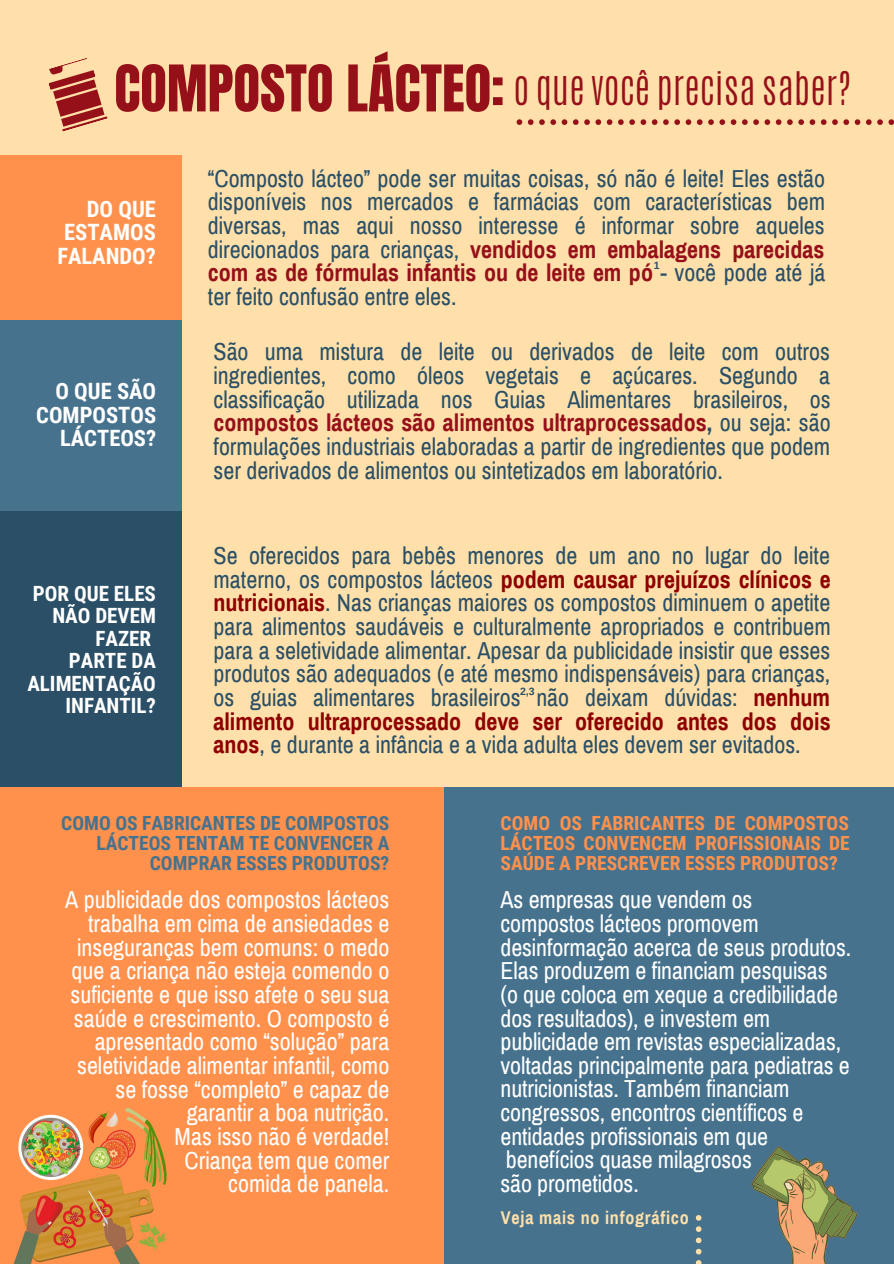
<style>
.page{position:relative;width:894px;height:1264px;background:#fff}
.page>*{position:absolute;margin:0;border:0;box-sizing:border-box;transform-origin:0 0}
.t1{font:54.6px "Anton";color:#961019}
.t2{font:300 38.55px "Antonio";color:#961019}
.t3{font:24px/23.7px "Archivo Narrow";color:#2a4f66;text-align:justify}
.t4{font:24px/23.7px "Archivo Narrow";letter-spacing:-.005em;color:#fff}
.t5{font:700 22.5px/23.7px "Roboto Condensed";color:#fff;text-align:right}
.t6{font:700 21px/22.5px "Roboto Condensed";color:#fff;text-align:right}
.t7{font:700 19.5px/20.2px "Roboto Condensed";color:#ff914d;text-align:justify}
.t8{font:700 19.5px/20.2px "Roboto Condensed";color:#47728d;text-align:right}
.t9{font:700 18px "Archivo Narrow";letter-spacing:.04em;color:#ffe0aa}
.t10{font:700 10.5px "Arimo";color:#2a4f66}
.s1{font-weight:700;color:#961019}
.s2{font-weight:700}
.s3{font-weight:700;color:#8f0000}
</style>
<div class="page">
<div style="left:0;top:0;width:893px;height:1263px;background:#ffe0aa"></div>
<div style="left:0;top:310px;width:181px;height:202px;background:#47728d"></div>
<div style="left:0;top:155px;width:181px;height:165px;background:#ff914d"></div>
<div style="left:0;top:511px;width:181px;height:276px;background:#2a4f66"></div>
<svg style="left:48px;top:58px;width:60px;height:74px"></svg>
<div style="left:0;top:787px;width:448px;height:476px;background:#ff914d"></div>
<div style="left:444px;top:787px;width:449px;height:476px;background:#47728d"></div>
<svg style="left:516px;top:119px;width:377px;height:6px"></svg>
<svg style="left:695px;top:1215px;width:6px;height:48px"></svg>
<svg style="left:751px;top:1146px;width:107px;height:117px"></svg>
<img style="left:14px;top:1108px;width:153px;height:155px">
<p class="t1" style="left:114px;top:49px;width:391px">COMPOSTO LÁCTEO:</p>
<p class="t2" style="left:513px;top:61px;width:338px">o que você precisa saber?</p>
<p class="t5" style="left:57px;top:197px;width:100px">DO QUE<br>ESTAMOS<br>FALANDO?</p>
<p class="t5" style="left:36px;top:379px;width:121px">O QUE SÃO<br>COMPOSTOS<br>LÁCTEOS?</p>
<p class="t6" style="left:33px;top:582px;width:124px">POR QUE ELES<br>NÃO DEVEM<br>FAZER</p>
<p class="t6" style="left:27px;top:650px;width:130px">PARTE DA<br>ALIMENTAÇÃO<br>INFANTIL?</p>
<p class="t3" style="left:208px;top:167px;width:618px">“Composto lácteo” pode ser muitas coisas, só não é leite! Eles estão disponíveis nos mercados e farmácias com características bem diversas, mas aqui nosso interesse é informar sobre aqueles direcionados para crianças, <span class="s1">vendidos em embalagens parecidas com as de fórmulas infantis ou de leite em pó</span> - você pode até já ter feito confusão entre eles.</p>
<p class="t3" style="left:213px;top:340px;width:618px">São uma mistura de leite ou derivados de leite com outros ingredientes, como óleos vegetais e açúcares. Segundo a classificação utilizada nos Guias Alimentares brasileiros, os <span class="s1">compostos lácteos são alimentos ultraprocessados</span><span class="s2">,</span> ou seja: são formulações industriais elaboradas a partir de ingredientes que podem ser derivados de alimentos ou sintetizados em laboratório.</p>
<p class="t10" style="left:653px;top:260px;width:7px">1</p>
<p class="t3" style="left:213px;top:544px;width:618px">Se oferecidos para bebês menores de um ano no lugar do leite materno, os compostos lácteos <span class="s3">podem causar prejuízos clínicos e nutricionais</span>. Nas crianças maiores os compostos diminuem o apetite para alimentos saudáveis e culturalmente apropriados e contribuem para a seletividade alimentar. Apesar da publicidade insistir que esses produtos são adequados (e até mesmo indispensáveis) para crianças, os guias alimentares brasileiros não deixam dúvidas: <span class="s3">nenhum alimento ultraprocessado deve ser oferecido antes dos dois anos</span>, e durante a infância e a vida adulta eles devem ser evitados.</p>
<p class="t10" style="left:520px;top:685px;width:16px">2,3</p>
<p class="t8" style="left:61px;top:812px;width:329px">COMO OS FABRICANTES DE COMPOSTOS<br>LÁCTEOS TENTAM TE CONVENCER A<br>COMPRAR ESSES PRODUTOS?</p>
<p class="t4" style="left:65px;top:888px;width:326px;text-align:right">A publicidade dos compostos lácteos trabalha em cima de ansiedades e inseguranças bem comuns: o medo que a criança não esteja comendo o suficiente e que isso afete o seu sua saúde e crescimento. O composto é apresentado como “solução” para seletividade alimentar infantil, como se fosse “completo” e capaz de garantir a boa nutrição.</p>
<p class="t4" style="left:175px;top:1124px;width:216px">Mas isso não é verdade!</p>
<p class="t4" style="left:184px;top:1148px;width:206px">Criança tem que comer</p>
<p class="t4" style="left:228px;top:1172px;width:162px">comida de panela.</p>
<p class="t7" style="left:500px;top:812px;width:350px">COMO OS FABRICANTES DE COMPOSTOS LÁCTEOS CONVENCEM PROFISSIONAIS DE SAÚDE A PRESCREVER ESSES PRODUTOS?</p>
<p class="t4" style="left:500px;top:888px;width:352px">As empresas que vendem os compostos lácteos promovem desinformação acerca de seus produtos.<br>Elas produzem e financiam pesquisas</p>
<p class="t4" style="left:500px;top:982px;width:351px">(o que coloca em xeque a credibilidade dos resultados), e investem em publicidade em revistas especializadas, voltadas principalmente para pediatras e nutricionistas. Também financiam congressos, encontros científicos e entidades profissionais em que benefícios quase milagrosos</p>
<p class="t4" style="left:500px;top:1172px;width:140px">são prometidos.</p>
<p class="t9" style="left:501px;top:1208px;width:189px">Veja mais no infográfico</p>
</div>
